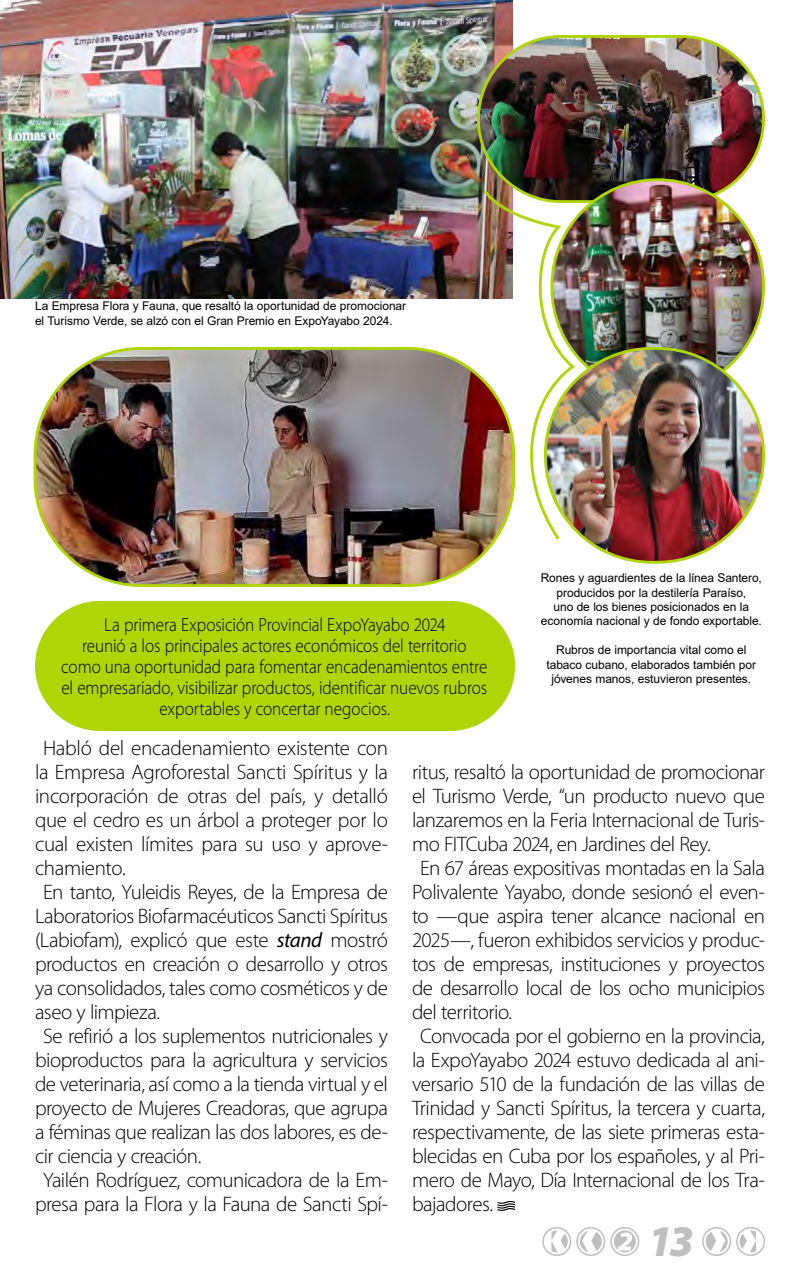
<style>
.page{position:relative;width:800px;height:1280px;background:#fff}
.page>*{position:absolute;margin:0;border:0;box-sizing:border-box;transform-origin:0 0}
.t1{font:italic 900 43.9px "Myriad Pro";color:#bfbfbf}
.cuerpo{font:300 21px/24px "Myriad Pro";letter-spacing:-.025em;color:#000;text-align:justify}
.CRUCIGRAMA{font:300 19px/21px "Myriad Pro";letter-spacing:-.005em;color:#000;text-align:center;scale:.9 1}
.PIE-foto{font:12px/14.4px "Arial";letter-spacing:-.005em;color:#000;text-align:center}
.s1{font-weight:400;font-style:italic}
</style>
<div class="page">
<img style="left:0;top:0;width:513px;height:299px">
<img style="left:478px;top:36px;width:286px;height:166px;border-radius:83px">
<div style="left:477px;top:35px;width:288px;height:168px;border:3px solid #afd505;border-radius:83px"></div>
<img style="left:35px;top:348px;width:459px;height:238px">
<div style="left:34px;top:347px;width:481px;height:240px;border:3px solid #afd505;border-radius:106px"></div>
<img style="left:552px;top:180px;width:212px;height:214px;border-radius:106px">
<img style="left:577px;top:348px;width:187px;height:212px">
<svg style="left:497px;top:1201px;width:18px;height:10px"></svg>
<div style="left:35px;top:601px;width:480px;height:130px;background:#afd505;border-radius:65px"></div>
<img style="left:482px;top:188px;width:95px;height:355px">
<svg style="left:542px;top:1227px;width:97px;height:29px"></svg>
<svg style="left:702px;top:1227px;width:63px;height:29px"></svg>
<p class="PIE-foto" style="left:35px;top:299px;width:373px;text-align:left">La Empresa Flora y Fauna, que resaltó la oportunidad de promocionar el Turismo Verde, se alzó con el Gran Premio en ExpoYayabo 2024.</p>
<p class="CRUCIGRAMA" style="left:61px;top:614px;width:475px">La primera Exposición Provincial ExpoYayabo 2024<br>reunió a los principales actores económicos del territorio como una oportunidad para fomentar encadenamientos entre el empresariado, visibilizar productos, identificar nuevos rubros exportables y concertar negocios.</p>
<p class="PIE-foto" style="left:541px;top:571px;width:223px">Rones y aguardientes de la línea Santero, producidos por la destilería Paraíso,<br>uno de los bienes posicionados en la economía nacional y de fondo exportable.</p>
<p class="PIE-foto" style="left:546px;top:643px;width:211px">Rubros de importancia vital como el tabaco cubano, elaborados también por jóvenes manos, estuvieron presentes.</p>
<p class="cuerpo" style="left:35px;top:736px;width:355px;text-indent:8px">Habló del encadenamiento existente con la Empresa Agroforestal Sancti Spíritus y la incorporación de otras del país, y detalló que el cedro es un árbol a proteger por lo cual existen límites para su uso y aprove&shy;chamiento.</p>
<p class="cuerpo" style="left:35px;top:880px;width:355px;text-indent:8px">En tanto, Yuleidis Reyes, de la Empresa de Laboratorios Biofarmacéuticos Sancti Spíritus (Labiofam), explicó que este <span class="s1">stand</span> mostró productos en creación o desarrollo y otros ya consolidados, tales como cosméticos y de aseo y limpieza.</p>
<p class="cuerpo" style="left:35px;top:1024px;width:355px;text-indent:8px">Se refirió a los suplementos nutricionales y bioproductos para la agricultura y servicios de veterinaria, así como a la tienda virtual y el proyecto de Mujeres Creadoras, que agrupa a féminas que realizan las dos labores, es de&shy;cir ciencia y creación.</p>
<p class="cuerpo" style="left:35px;top:1168px;width:354px;text-align:center">Yailén Rodríguez, comunicadora de la Em&shy;presa para la Flora y la Fauna de Sancti Spí-</p>
<p class="cuerpo" style="left:412px;top:760px;width:355px">ritus, resaltó la oportunidad de promocionar el Turismo Verde, “un producto nuevo que lanzaremos en la Feria Internacional de Turis&shy;mo FITCuba 2024, en Jardines del Rey.</p>
<p class="cuerpo" style="left:412px;top:856px;width:355px;text-indent:8px">En 67 áreas expositivas montadas en la Sala Polivalente Yayabo, donde sesionó el even&shy;to —que aspira tener alcance nacional en 2025—, fueron exhibidos servicios y produc&shy;tos de empresas, instituciones y proyectos de desarrollo local de los ocho municipios del territorio.</p>
<p class="cuerpo" style="left:412px;top:1024px;width:355px;text-indent:8px">Convocada por el gobierno en la provincia, la ExpoYayabo 2024 estuvo dedicada al ani&shy;versario 510 de la fundación de las villas de Trinidad y Sancti Spíritus, la tercera y cuarta, respectivamente, de las siete primeras esta&shy;blecidas en Cuba por los españoles, y al Pri&shy;mero de Mayo, Día Internacional de los Tra&shy;bajadores.</p>
<h1 class="t1" style="left:648px;top:1212px;width:48px">13</h1>
</div>
